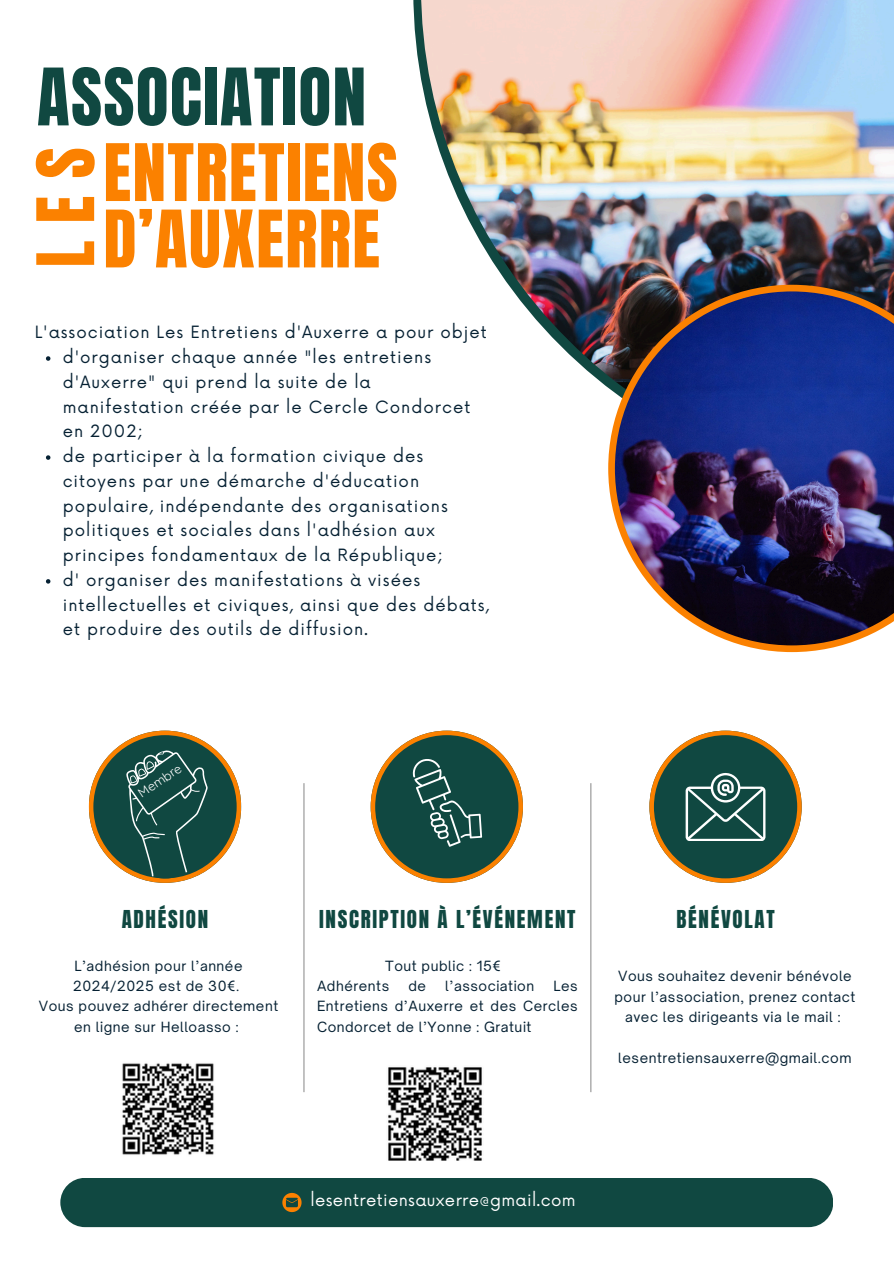
<style>
.page{position:relative;width:894px;height:1264px;background:#fff}
.page>*{position:absolute;margin:0;border:0;box-sizing:border-box;transform-origin:0 0}
.t1{font:67.35px/66.3px "Anton";letter-spacing:.02em;color:#fb8100}
.t2{font:67.35px "Anton";letter-spacing:.02em;color:#104841}
.t3{font:21px "Anton";letter-spacing:.08em;color:#104841}
.t4{font:16.5px/24.8px "Now";letter-spacing:.06em;color:#062133}
.t5{font:16.5px "Now";letter-spacing:.02em;color:#fff}
.t6{font:13.5px/20.2px "Open Sauce One";letter-spacing:.04em;color:#062133;text-align:center}
.t7{font:12.75px "Quicksand";color:#fff}
</style>
<div class="page">
<img style="left:421px;top:0;width:472px;height:388px">
<hr style="left:590px;top:783px;width:1px;height:309px;background:#949494">
<hr style="left:303px;top:783px;width:1px;height:309px;background:#949494">
<div style="left:60px;top:1177px;width:773px;height:50px;background:#104841;border-radius:25px"></div>
<img style="left:608px;top:285px;width:285px;height:367px">
<svg style="left:282px;top:1192px;width:19px;height:19px"></svg>
<svg style="left:649px;top:730px;width:152px;height:152px"></svg>
<svg style="left:89px;top:730px;width:152px;height:152px"></svg>
<svg style="left:370px;top:730px;width:152px;height:152px"></svg>
<img style="left:122px;top:1063px;width:92px;height:92px">
<svg style="left:46px;top:356px;width:4px;height:5px"></svg>
<svg style="left:46px;top:455px;width:4px;height:5px"></svg>
<svg style="left:46px;top:579px;width:4px;height:4px"></svg>
<img style="left:388px;top:1067px;width:94px;height:93px">
<h2 class="t2" style="left:37px;top:49px;width:330px">ASSOCIATION</h2>
<p class="t1" style="left:103px;top:141px;width:296px">ENTRETIENS<br>D’AUXERRE</p>
<p class="t1" style="left:34px;top:267px;width:121px;rotate:-90deg">LES</p>
<h1 class="t4" style="left:35px;top:321px;width:453px">L'association Les Entretiens d'Auxerre a pour objet</h1>
<p class="t4" style="left:63px;top:345px;width:409px">d'organiser chaque année "les entretiens d'Auxerre" qui prend la suite de la manifestation créée par le Cercle Condorcet en 2002;</p>
<h3 class="t4" style="left:63px;top:444px;width:386px">de participer à la formation civique des citoyens par une démarche d'éducation populaire, indépendante des organisations politiques et sociales dans l'adhésion aux principes fondamentaux de la République;</h3>
<p class="t4" style="left:63px;top:568px;width:428px">d' organiser des manifestations à visées intellectuelles et civiques, ainsi que des débats, et produire des outils de diffusion.</p>
<p class="t7" style="left:135px;top:787px;width:51px;rotate:-34deg">Membre</p>
<p class="t3" style="left:122px;top:904px;width:88px">ADHÉSION</p>
<p class="t3" style="left:319px;top:904px;width:258px">INSCRIPTION À L’ÉVÉNEMENT</p>
<p class="t6" style="left:73px;top:955px;width:171px;text-align:left">L’adhésion pour l’année<br>2024/2025 est de 30€.</p>
<p class="t6" style="left:39px;top:996px;width:241px">Vous pouvez adhérer directement en ligne sur Helloasso :</p>
<p class="t6" style="left:385px;top:955px;width:117px">Tout public : 15€</p>
<h2 class="t6" style="left:317px;top:975px;width:74px">Adhérents</h2>
<h2 class="t6" style="left:408px;top:975px;width:19px">de</h2>
<h2 class="t6" style="left:445px;top:975px;width:90px">l’association</h2>
<h2 class="t6" style="left:317px;top:975px;width:262px;text-align:justify;text-indent:236px">Les Entretiens d’Auxerre et des Cercles Condorcet de l’Yonne : Gratuit</h2>
<p class="t3" style="left:676px;top:904px;width:100px">BÉNÉVOLAT</p>
<p class="t6" style="left:614px;top:966px;width:242px">Vous souhaitez devenir bénévole pour l’association, prenez contact avec les dirigeants via le mail :</p>
<h2 class="t6" style="left:618px;top:1047px;width:235px">lesentretiensauxerre@gmail.com</h2>
<p class="t5" style="left:310px;top:1190px;width:267px">lesentretiensauxerre@gmail.com</p>
</div>
